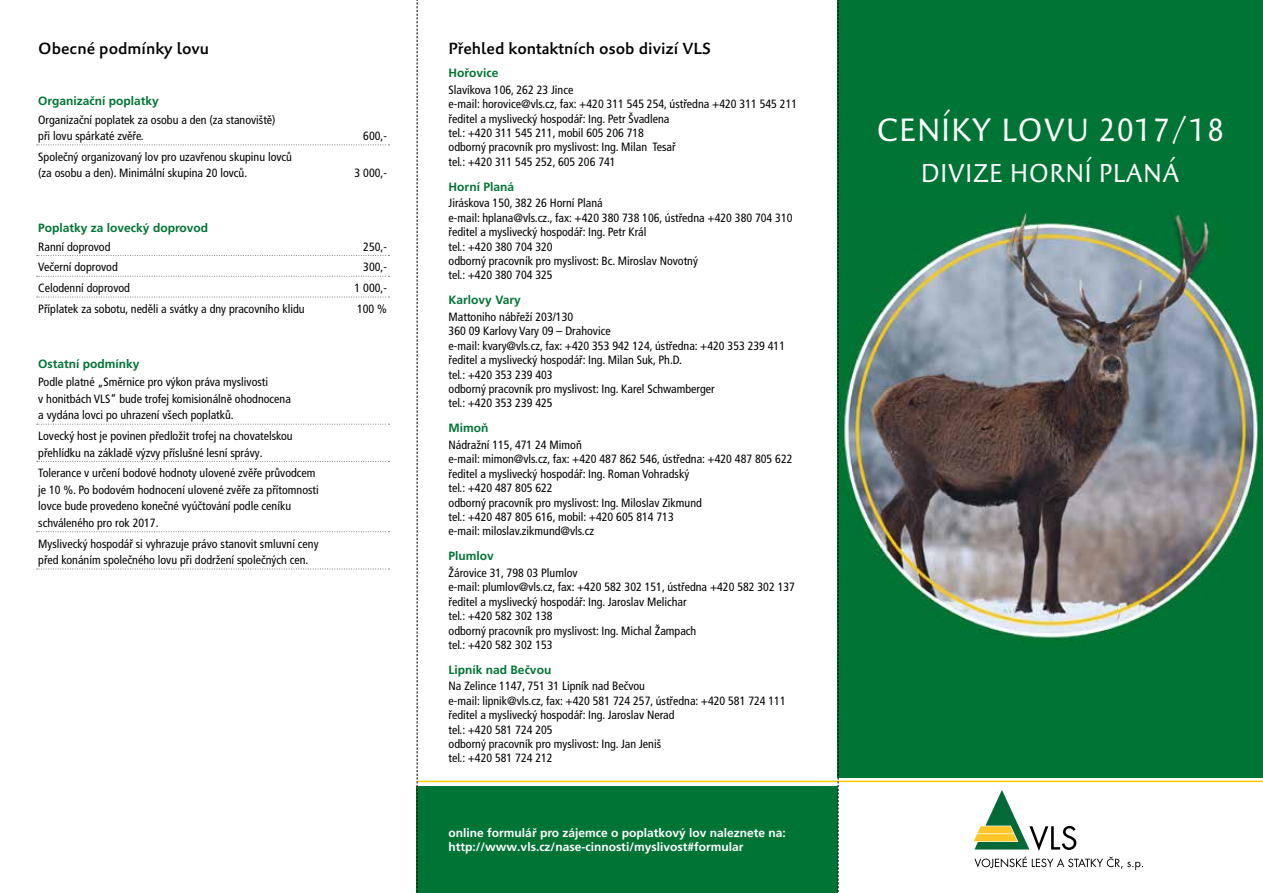
<style>
.page{position:relative;width:1263px;height:893px;background:#fff}
.page>*{position:absolute;margin:0;border:0;box-sizing:border-box;transform-origin:0 0}
.t1{font:33px "Palatino Sans LT Pro";letter-spacing:.05em;color:#fff;scale:.91 1}
.t2{font:26.4px "Palatino Sans LT Pro";letter-spacing:.03em;color:#fff;scale:.91 1}
.t3{font:500 16.5px "Palatino Sans LT Pro";color:#000}
.t4{font:condensed 12px/14.4px "Frutiger LT Pro";color:#000}
.t5{font:700 12px "Frutiger LT Pro";color:#007434}
.t6{font:700 12px/14.4px "Frutiger LT Pro";color:#fff}
</style>
<div class="page">
<div style="left:838px;top:0;width:425px;height:777px;background:#007434"></div>
<svg style="left:37px;top:144px;width:352px;height:1px"></svg>
<svg style="left:37px;top:255px;width:352px;height:1px"></svg>
<svg style="left:37px;top:276px;width:352px;height:1px"></svg>
<svg style="left:37px;top:296px;width:352px;height:2px"></svg>
<svg style="left:37px;top:424px;width:352px;height:1px"></svg>
<svg style="left:37px;top:461px;width:352px;height:1px"></svg>
<svg style="left:37px;top:531px;width:352px;height:1px"></svg>
<svg style="left:37px;top:568px;width:352px;height:1px"></svg>
<div style="left:417px;top:786px;width:421px;height:107px;background:#007434"></div>
<svg style="left:974px;top:790px;width:169px;height:80px"></svg>
<hr style="left:417px;top:781px;width:846px;height:1px;background:#feca00">
<img style="left:841px;top:207px;width:422px;height:432px">
<svg style="left:417px;top:0;width:1px;height:892px"></svg>
<svg style="left:838px;top:0;width:1px;height:892px"></svg>
<h3 class="t3" style="left:38px;top:38px;width:173px">Obecné podmínky lovu</h3>
<p class="t5" style="left:38px;top:94px;width:122px">Organizační poplatky</p>
<p class="t4" style="left:38px;top:111px;width:239px;line-height:16.5px">Organizační poplatek za osobu a den (za stanoviště) při lovu spárkaté zvěře.</p>
<p class="t4" style="left:38px;top:148px;width:255px;line-height:16.5px">Společný organizovaný lov pro uzavřenou skupinu lovců (za osobu a den). Minimální skupina 20 lovců.</p>
<p class="t4" style="left:363px;top:129px;width:25px">600,-</p>
<p class="t4" style="left:355px;top:166px;width:34px">3 000,-</p>
<p class="t5" style="left:38px;top:221px;width:171px">Poplatky za lovecký doprovod</p>
<p class="t4" style="left:38px;top:239px;width:74px">Ranní doprovod</p>
<p class="t4" style="left:363px;top:239px;width:25px">250,-</p>
<p class="t4" style="left:38px;top:260px;width:81px">Večerní doprovod</p>
<p class="t4" style="left:363px;top:260px;width:25px">300,-</p>
<p class="t4" style="left:38px;top:281px;width:93px">Celodenní doprovod</p>
<p class="t4" style="left:355px;top:281px;width:34px">1 000,-</p>
<p class="t4" style="left:38px;top:302px;width:268px">Příplatek za sobotu, neděli a svátky a dny pracovního klidu</p>
<p class="t4" style="left:357px;top:302px;width:31px">100 %</p>
<p class="t5" style="left:38px;top:356px;width:103px">Ostatní podmínky</p>
<p class="t4" style="left:38px;top:374px;width:254px;line-height:16.5px">Podle platné „Směrnice pro výkon práva myslivosti<br>v honitbách VLS“ bude trofej komisionálně ohodnocena a vydána lovci po uhrazení všech poplatků.</p>
<p class="t4" style="left:38px;top:428px;width:256px;line-height:16.5px">Lovecký host je povinen předložit trofej na chovatelskou přehlídku na základě výzvy příslušné lesní správy.</p>
<p class="t4" style="left:38px;top:465px;width:282px;line-height:16.5px">Tolerance v určení bodové hodnoty ulovené zvěře průvodcem je 10 %. Po bodovém hodnocení ulovené zvěře za přítomnosti lovce bude provedeno konečné vyúčtování podle ceníku schváleného pro rok 2017.</p>
<p class="t4" style="left:38px;top:535px;width:282px;line-height:16.5px">Myslivecký hospodář si vyhrazuje právo stanovit smluvní ceny před konáním společného lovu při dodržení společných cen.</p>
<h3 class="t3" style="left:449px;top:38px;width:264px">Přehled kontaktních osob divizí VLS</h3>
<p class="t5" style="left:449px;top:66px;width:51px">Hořovice</p>
<p class="t4" style="left:449px;top:83px;width:350px">Slavíkova 106, 262 23 Jince<br>e-mail: horovice@vls.cz, fax: +420 311 545 254, ústředna +420 311 545 211 ředitel a myslivecký hospodář: Ing. Petr Švadlena<br>tel.: +420 311 545 211, mobil 605 206 718<br>odborný pracovník pro myslivost: Ing. Milan Tesař<br>tel.: +420 311 545 252, 605 206 741</p>
<p class="t5" style="left:449px;top:180px;width:67px">Horní Planá</p>
<p class="t4" style="left:449px;top:196px;width:345px">Jiráskova 150, 382 26 Horní Planá<br>e-mail: hplana@vls.cz., fax: +420 380 738 106, ústředna +420 380 704 310 ředitel a myslivecký hospodář: Ing. Petr Král<br>tel.: +420 380 704 320<br>odborný pracovník pro myslivost: Bc. Miroslav Novotný<br>tel.: +420 380 704 325</p>
<p class="t5" style="left:449px;top:293px;width:74px">Karlovy Vary</p>
<p class="t4" style="left:449px;top:310px;width:338px">Mattoniho nábřeží 203/130<br>360 09 Karlovy Vary 09 – Drahovice<br>e-mail: kvary@vls.cz, fax: +420 353 942 124, ústředna: +420 353 239 411 ředitel a myslivecký hospodář: Ing. Milan Suk, Ph.D.<br>tel.: +420 353 239 403<br>odborný pracovník pro myslivost: Ing. Karel Schwamberger<br>tel.: +420 353 239 425</p>
<p class="t5" style="left:449px;top:421px;width:41px">Mimoň</p>
<p class="t4" style="left:449px;top:438px;width:345px">Nádražní 115, 471 24 Mimoň<br>e-mail: mimon@vls.cz, fax: +420 487 862 546, ústředna: +420 487 805 622 ředitel a myslivecký hospodář: Ing. Roman Vohradský<br>tel.: +420 487 805 622<br>odborný pracovník pro myslivost: Ing. Miloslav Zikmund<br>tel.: +420 487 805 616, mobil: +420 605 814 713<br>e-mail: miloslav.zikmund@vls.cz</p>
<p class="t5" style="left:449px;top:549px;width:47px">Plumlov</p>
<p class="t4" style="left:449px;top:566px;width:348px">Žárovice 31, 798 03 Plumlov<br>e-mail: plumlov@vls.cz, fax: +420 582 302 151, ústředna +420 582 302 137 ředitel a myslivecký hospodář: Ing. Jaroslav Melichar<br>tel.: +420 582 302 138<br>odborný pracovník pro myslivost: Ing. Michal Žampach<br>tel.: +420 582 302 153</p>
<p class="t5" style="left:449px;top:663px;width:104px">Lipník nad Bečvou</p>
<p class="t4" style="left:449px;top:679px;width:339px">Na Zelince 1147, 751 31 Lipník nad Bečvou<br>e-mail: lipnik@vls.cz, fax: +420 581 724 257, ústředna: +420 581 724 111 ředitel a myslivecký hospodář: Ing. Jaroslav Nerad<br>tel.: +420 581 724 205<br>odborný pracovník pro myslivost: Ing. Jan Jeniš<br>tel.: +420 581 724 212</p>
<p class="t6" style="left:449px;top:826px;width:339px">online formulář pro zájemce o poplatkový lov naleznete na: http://www.vls.cz/nase-cinnosti/myslivost#formular</p>
<h1 class="t1" style="left:877px;top:109px;width:383px">CENÍKY LOVU 2017/18</h1>
<h2 class="t2" style="left:921px;top:157px;width:285px">DIVIZE HORNÍ PLANÁ</h2>
</div>
